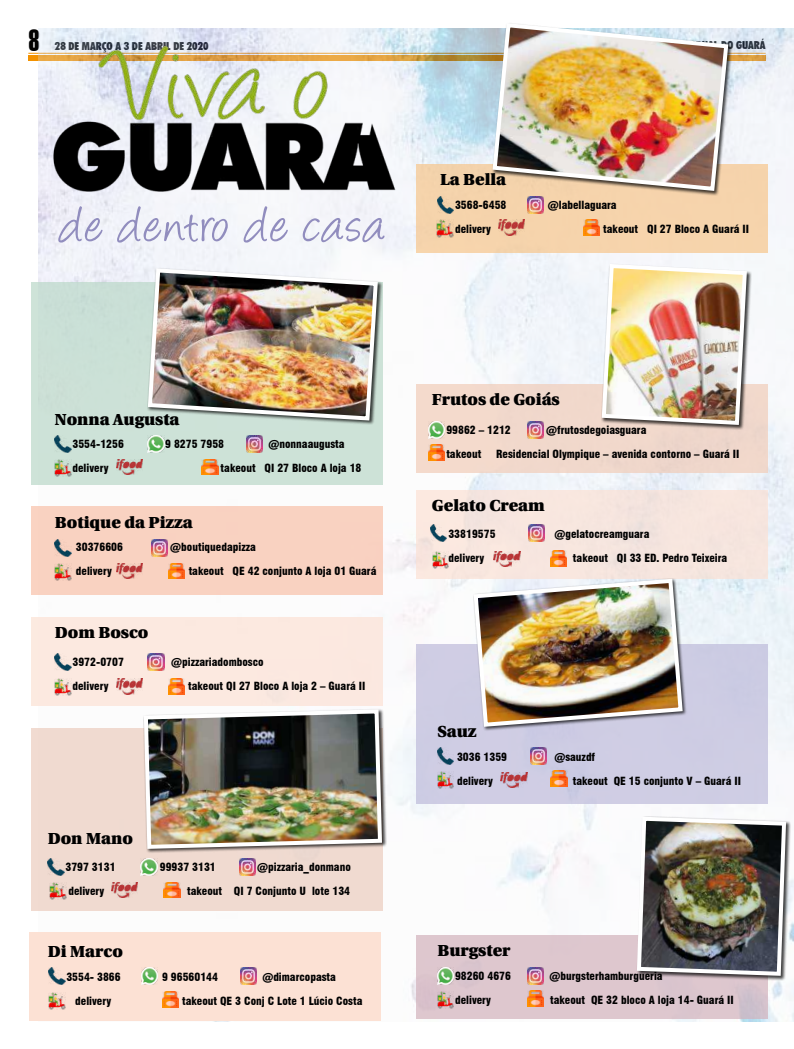
<style>
.page{position:relative;width:794px;height:1049px;background:#fff}
.page>*{position:absolute;margin:0;border:0;box-sizing:border-box;transform-origin:0 0}
.t1{font:58px "Angelina";letter-spacing:.045em;color:#918dbe}
.t2{font:29.6px "Swiss 911 BT Extra Compressed";color:#000}
.t3{font:900 16px "Utopia";color:#000}
.t4{font:900 condensed 11px "Swiss 721 BT";color:#000}
.t5{font:900 condensed 11px "Futura BT";color:#000}
</style>
<div class="page">
<img style="left:39px;top:29px;width:755px;height:993px">
<div style="left:416px;top:164px;width:351px;height:89px;background:#f6d4ac"></div>
<div style="left:416px;top:729px;width:351px;height:75px;background:#cfcde4"></div>
<div style="left:30px;top:932px;width:351px;height:88px;background:#fce1d4"></div>
<div style="left:31px;top:728px;width:351px;height:183px;background:#f0dad0"></div>
<img style="left:164px;top:882px;width:16px;height:16px">
<img style="left:50px;top:883px;width:16px;height:17px">
<img style="left:111px;top:883px;width:27px;height:15px">
<div style="left:31px;top:282px;width:351px;height:203px;background:#cde2d7"></div>
<div style="left:31px;top:618px;width:351px;height:88px;background:#fce9e0"></div>
<div style="left:31px;top:506px;width:351px;height:89px;background:#f9d2c1"></div>
<img style="left:148px;top:653px;width:16px;height:17px">
<img style="left:28px;top:28px;width:386px;height:187px">
<div style="left:143px;top:709px;width:244px;height:145px;background:#000;opacity:.75"></div>
<img style="left:142px;top:707px;width:242px;height:144px">
<img style="left:48px;top:858px;width:16px;height:17px">
<img style="left:141px;top:858px;width:16px;height:17px">
<img style="left:239px;top:858px;width:16px;height:17px">
<img style="left:55px;top:653px;width:16px;height:17px">
<div style="left:147px;top:268px;width:235px;height:157px;background:#000;opacity:.75"></div>
<img style="left:146px;top:266px;width:234px;height:157px">
<img style="left:202px;top:459px;width:16px;height:16px">
<img style="left:55px;top:460px;width:16px;height:17px">
<img style="left:55px;top:436px;width:16px;height:16px">
<img style="left:148px;top:436px;width:16px;height:17px">
<img style="left:246px;top:436px;width:16px;height:16px">
<img style="left:116px;top:460px;width:27px;height:15px">
<img style="left:169px;top:563px;width:16px;height:16px">
<img style="left:55px;top:564px;width:16px;height:17px">
<img style="left:55px;top:539px;width:16px;height:17px">
<img style="left:151px;top:539px;width:16px;height:17px">
<img style="left:116px;top:564px;width:27px;height:15px">
<img style="left:169px;top:678px;width:16px;height:16px">
<img style="left:55px;top:679px;width:16px;height:17px">
<img style="left:116px;top:679px;width:27px;height:15px">
<img style="left:163px;top:992px;width:16px;height:15px">
<img style="left:49px;top:992px;width:16px;height:17px">
<img style="left:49px;top:968px;width:16px;height:16px">
<img style="left:142px;top:968px;width:16px;height:17px">
<img style="left:240px;top:968px;width:16px;height:17px">
<img style="left:437px;top:748px;width:16px;height:16px">
<img style="left:530px;top:748px;width:16px;height:17px">
<img style="left:551px;top:771px;width:16px;height:15px">
<img style="left:437px;top:771px;width:17px;height:17px">
<img style="left:501px;top:772px;width:26px;height:15px">
<img style="left:416px;top:490px;width:351px;height:239px">
<img style="left:416px;top:814px;width:372px;height:205px">
<img style="left:437px;top:196px;width:17px;height:17px">
<img style="left:527px;top:196px;width:17px;height:17px">
<img style="left:528px;top:525px;width:16px;height:17px">
<img style="left:431px;top:525px;width:16px;height:16px">
<div style="left:492px;top:22px;width:241px;height:174px;background:#000;opacity:.75"></div>
<img style="left:490px;top:22px;width:240px;height:171px">
<img style="left:550px;top:550px;width:16px;height:16px">
<img style="left:494px;top:551px;width:26px;height:15px">
<img style="left:584px;top:219px;width:16px;height:16px">
<img style="left:437px;top:220px;width:16px;height:17px">
<img style="left:498px;top:220px;width:27px;height:15px">
<img style="left:416px;top:262px;width:351px;height:211px">
<h2 class="t2" style="left:28px;top:24px;width:13px">8</h2>
<p class="t5" style="left:55px;top:39px;width:155px">28 DE MARÇO A 3 DE ABRIL DE 2020</p>
<p class="t5" style="left:685px;top:38px;width:82px">JORNAL DO GUARÁ</p>
<h1 class="t1" style="left:59px;top:201px;width:326px">de dentro de casa</h1>
<h3 class="t3" style="left:440px;top:170px;width:67px">La Bella</h3>
<p class="t4" style="left:455px;top:199px;width:53px">3568-6458</p>
<p class="t4" style="left:548px;top:199px;width:70px">@labellaguara</p>
<p class="t4" style="left:455px;top:223px;width:38px">delivery</p>
<p class="t4" style="left:603px;top:223px;width:147px">takeout QI 27 Bloco A Guará II</p>
<h3 class="t3" style="left:55px;top:410px;width:126px">Nonna Augusta</h3>
<p class="t4" style="left:72px;top:438px;width:53px">3554-1256</p>
<p class="t4" style="left:165px;top:438px;width:60px">9 8275 7958</p>
<p class="t4" style="left:268px;top:438px;width:78px">@nonnaaugusta</p>
<p class="t4" style="left:72px;top:462px;width:38px">delivery</p>
<p class="t4" style="left:221px;top:462px;width:142px">takeout QI 27 Bloco A loja 18</p>
<h3 class="t3" style="left:55px;top:513px;width:139px">Botique da Pizza</h3>
<p class="t4" style="left:76px;top:540px;width:49px">30376606</p>
<p class="t4" style="left:170px;top:540px;width:87px">@boutiquedapizza</p>
<p class="t4" style="left:76px;top:564px;width:38px">delivery</p>
<p class="t4" style="left:189px;top:564px;width:189px">takeout QE 42 conjunto A loja 01 Guará</p>
<h3 class="t3" style="left:55px;top:624px;width:95px">Dom Bosco</h3>
<p class="t4" style="left:72px;top:656px;width:53px">3972-0707</p>
<p class="t4" style="left:171px;top:656px;width:94px">@pizzariadombosco</p>
<p class="t4" style="left:72px;top:680px;width:38px">delivery</p>
<p class="t4" style="left:188px;top:680px;width:179px">takeout QI 27 Bloco A loja 2 – Guará II</p>
<h3 class="t3" style="left:48px;top:829px;width:87px">Don Mano</h3>
<p class="t4" style="left:65px;top:860px;width:52px">3797 3131</p>
<p class="t4" style="left:160px;top:860px;width:58px">99937 3131</p>
<p class="t4" style="left:257px;top:860px;width:95px">@pizzaria_donmano</p>
<p class="t4" style="left:68px;top:884px;width:38px">delivery</p>
<p class="t4" style="left:187px;top:884px;width:165px">takeout QI 7 Conjunto U lote 134</p>
<h3 class="t3" style="left:432px;top:391px;width:129px">Frutos de Goiás</h3>
<p class="t4" style="left:446px;top:424px;width:66px">99862 – 1212</p>
<p class="t4" style="left:546px;top:424px;width:102px">@frutosdegoiasguara</p>
<p class="t4" style="left:446px;top:448px;width:37px">takeout</p>
<p class="t4" style="left:496px;top:448px;width:245px">Residencial Olympique – avenida contorno – Guará II</p>
<h3 class="t3" style="left:432px;top:496px;width:114px">Gelato Cream</h3>
<p class="t4" style="left:448px;top:527px;width:49px">33819575</p>
<p class="t4" style="left:554px;top:527px;width:96px">@gelatocreamguara</p>
<p class="t4" style="left:448px;top:551px;width:38px">delivery</p>
<p class="t4" style="left:573px;top:551px;width:156px">takeout QI 33 ED. Pedro Teixeira</p>
<h3 class="t3" style="left:437px;top:723px;width:41px">Sauz</h3>
<p class="t4" style="left:457px;top:750px;width:52px">3036 1359</p>
<p class="t4" style="left:554px;top:750px;width:42px">@sauzdf</p>
<p class="t4" style="left:457px;top:774px;width:38px">delivery</p>
<p class="t4" style="left:573px;top:774px;width:170px">takeout QE 15 conjunto V – Guará II</p>
<h3 class="t3" style="left:48px;top:942px;width:77px">Di Marco</h3>
<h3 class="t3" style="left:437px;top:942px;width:74px">Burgster</h3>
<p class="t4" style="left:455px;top:969px;width:58px">98260 4676</p>
<p class="t4" style="left:549px;top:969px;width:115px">@burgsterhamburgueria</p>
<p class="t4" style="left:455px;top:993px;width:38px">delivery</p>
<p class="t4" style="left:550px;top:993px;width:185px">takeout QE 32 bloco A loja 14- Guará II</p>
<p class="t4" style="left:66px;top:970px;width:56px">3554- 3866</p>
<p class="t4" style="left:162px;top:970px;width:58px">9 96560144</p>
<p class="t4" style="left:262px;top:970px;width:75px">@dimarcopasta</p>
<p class="t4" style="left:75px;top:994px;width:38px">delivery</p>
<p class="t4" style="left:182px;top:994px;width:182px">takeout QE 3 Conj C Lote 1 Lúcio Costa</p>
</div>
